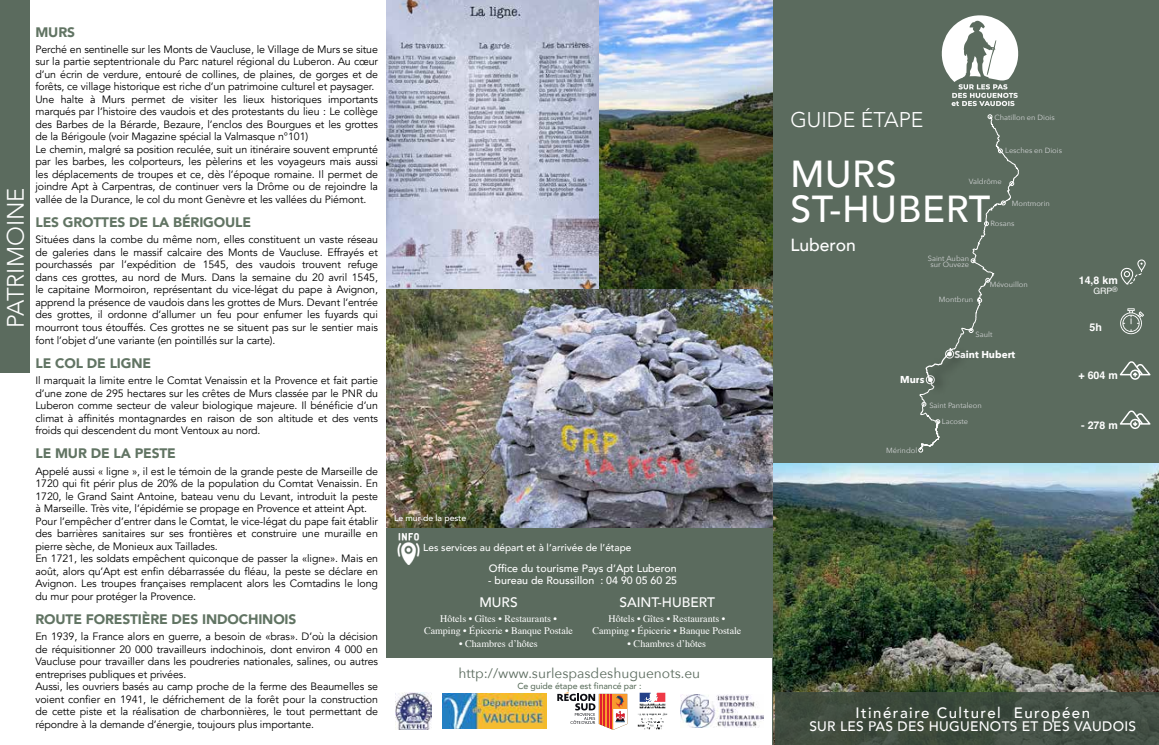
<style>
.page{position:relative;width:1159px;height:745px;background:#fff}
.page>*{position:absolute;margin:0;border:0;box-sizing:border-box;transform-origin:0 0}
.t1{font:500 37.5px/35px "Avenir";letter-spacing:.02em;color:#fff}
.t2{font:300 23.75px "Avenir";color:#fff}
.t3{font:300 21.25px "Avenir";color:#fff}
.t4{font:500 17.5px "Avenir";color:#fff}
.t5{font:500 15px "Avenir";letter-spacing:.1em;color:#fff}
.t6{font:900 13.75px "Avenir";letter-spacing:-.01em;color:#617463}
.t7{font:500 13.75px "Avenir";letter-spacing:.02em;color:#fff}
.t8{font:13.75px "Avenir Next";color:#5b6b5e}
.t9{font:500 13.75px "Avenir";color:#fff}
.t10{font:10.62px/12.5px "Avenir";letter-spacing:-.01em;color:#000}
.t11{font:500 10.62px "Avenir";color:#fff}
.t12{font:700 10.62px "Helvetica";color:#fff}
.t13{font:10px/12.5px "Times";color:#fff;text-align:center}
.t14{font:500 10px "Avenir";color:#fff}
.t15{font:700 10px "Avenir Next";color:#fff}
.t16{font:500 8.75px "Avenir";letter-spacing:-.01em;color:#617463}
.t17{font:500 8.75px "Avenir";letter-spacing:-.01em;color:#fff}
.t18{font:8.75px "Helvetica";color:#fff}
.t19{font:7.5px/6.2px "Avenir Next";color:#d1d3d4;text-align:center}
</style>
<div class="page">
<div style="left:772px;top:0;width:387px;height:744px;background:#5b6b5e"></div>
<svg style="left:1120px;top:259px;width:25px;height:25px"></svg>
<svg style="left:1120px;top:308px;width:24px;height:26px"></svg>
<img style="left:564px;top:334px;width:595px;height:410px">
<svg style="left:941px;top:15px;width:77px;height:91px"></svg>
<div style="left:386px;top:527px;width:386px;height:130px;background:#5b6b5e"></div>
<div style="left:0;top:0;width:30px;height:372px;background:#5b6b5e"></div>
<img style="left:397px;top:533px;width:23px;height:30px">
<svg style="left:918px;top:115px;width:101px;height:337px"></svg>
<img style="left:680px;top:693px;width:83px;height:34px">
<svg style="left:557px;top:691px;width:70px;height:38px"></svg>
<img style="left:636px;top:690px;width:33px;height:40px">
<img style="left:442px;top:693px;width:104px;height:35px">
<img style="left:395px;top:692px;width:36px;height:36px">
<div style="left:775px;top:692px;width:384px;height:52px;background:linear-gradient(to right,#3c493a,#445146)"></div>
<img style="left:386px;top:0;width:386px;height:527px">
<h2 class="t2" style="left:2px;top:327px;width:142px;rotate:-90deg">PATRIMOINE</h2>
<p class="t6" style="left:35px;top:20px;width:41px">MURS</p>
<p class="t10" style="left:35px;top:43px;width:344px">Perché en sentinelle sur les Monts de Vaucluse, le Village de Murs se situe sur la partie septentrionale du Parc naturel régional du Luberon. Au cœur d’un écrin de verdure, entouré de collines, de plaines, de gorges et de forêts, ce village historique est riche d’un patrimoine culturel et paysager.<br>Une halte à Murs permet de visiter les lieux historiques importants marqués par l’histoire des vaudois et des protestants du lieu : Le collège des Barbes de la Bérarde, Bezaure, l’enclos des Bourgues et les grottes de la Bérigoule (voir Magazine spécial la Valmasque n°101)<br>Le chemin, malgré sa position reculée, suit un itinéraire souvent emprunté par les barbes, les colporteurs, les pèlerins et les voyageurs mais aussi les déplacements de troupes et ce, dès l’époque romaine. Il permet de joindre Apt à Carpentras, de continuer vers la Drôme ou de rejoindre la vallée de la Durance, le col du mont Genèvre et les vallées du Piémont.</p>
<p class="t6" style="left:35px;top:211px;width:217px">LES GROTTES DE LA BÉRIGOULE</p>
<p class="t10" style="left:35px;top:233px;width:344px;text-align:justify">Situées dans la combe du même nom, elles constituent un vaste réseau de galeries dans le massif calcaire des Monts de Vaucluse. Effrayés et pourchassés par l’expédition de 1545, des vaudois trouvent refuge dans ces grottes, au nord de Murs. Dans la semaine du 20 avril 1545, le capitaine Mormoiron, représentant du vice-légat du pape à Avignon, apprend la présence de vaudois dans les grottes de Murs. Devant l’entrée des grottes, il ordonne d’allumer un feu pour enfumer les fuyards qui mourront tous étouffés. Ces grottes ne se situent pas sur le sentier mais font l’objet d’une variante (en pointillés sur la carte).</p>
<p class="t6" style="left:35px;top:351px;width:117px">LE COL DE LIGNE</p>
<p class="t10" style="left:35px;top:374px;width:344px;text-align:justify">Il marquait la limite entre le Comtat Venaissin et la Provence et fait partie d’une zone de 295 hectares sur les crêtes de Murs classée par le PNR du Luberon comme secteur de valeur biologique majeure. Il bénéficie d’un climat à affinités montagnardes en raison de son altitude et des vents froids qui descendent du mont Ventoux au nord.</p>
<p class="t6" style="left:35px;top:441px;width:142px">LE MUR DE LA PESTE</p>
<p class="t10" style="left:35px;top:464px;width:344px">Appelé aussi « ligne », il est le témoin de la grande peste de Marseille de 1720 qui fit périr plus de 20% de la population du Comtat Venaissin. En 1720, le Grand Saint Antoine, bateau venu du Levant, introduit la peste à Marseille. Très vite, l’épidémie se propage en Provence et atteint Apt.<br>Pour l’empêcher d’entrer dans le Comtat, le vice-légat du pape fait établir des barrières sanitaires sur ses frontières et construire une muraille en pierre sèche, de Monieux aux Taillades.<br>En 1721, les soldats empêchent quiconque de passer la «ligne». Mais en août, alors qu’Apt est enfin débarrassée du fléau, la peste se déclare en Avignon. Les troupes françaises remplacent alors les Comtadins le long du mur pour protéger la Provence.</p>
<p class="t6" style="left:35px;top:607px;width:262px">ROUTE FORESTIÈRE DES INDOCHINOIS</p>
<p class="t10" style="left:35px;top:630px;width:344px">En 1939, la France alors en guerre, a besoin de «bras». D’où la décision de réquisitionner 20 000 travailleurs indochinois, dont environ 4 000 en Vaucluse pour travailler dans les poudreries nationales, salines, ou autres entreprises publiques et privées.<br>Aussi, les ouvriers basés au camp proche de la ferme des Beaumelles se voient confier en 1941, le défrichement de la forêt pour la construction de cette piste et la réalisation de charbonnières, le tout permettant de répondre à la demande d’énergie, toujours plus importante.</p>
<p class="t17" style="left:394px;top:510px;width:74px">Le mur de la peste</p>
<p class="t14" style="left:423px;top:539px;width:210px">Les services au départ et à l’arrivée de l’étape</p>
<p class="t11" style="left:489px;top:559px;width:189px">Office du tourisme Pays d’Apt Luberon</p>
<p class="t11" style="left:488px;top:570px;width:190px">- bureau de Roussillon : 04 90 05 60 25</p>
<p class="t7" style="left:479px;top:590px;width:40px">MURS</p>
<p class="t9" style="left:619px;top:590px;width:97px">SAINT-HUBERT</p>
<p class="t13" style="left:424px;top:611px;width:150px">Hôtels • Gîtes • Restaurants •<br>Camping • Épicerie • Banque Postale</p>
<p class="t13" style="left:459px;top:636px;width:80px">• Chambres d’hôtes</p>
<p class="t13" style="left:592px;top:611px;width:150px">Hôtels • Gîtes • Restaurants •<br>Camping • Épicerie • Banque Postale</p>
<p class="t13" style="left:627px;top:636px;width:80px">• Chambres d’hôtes</p>
<p class="t8" style="left:458px;top:661px;width:243px">http://www.surlespasdeshuguenots.eu</p>
<p class="t16" style="left:517px;top:677px;width:126px">Ce guide étape est financé par :</p>
<h3 class="t3" style="left:790px;top:107px;width:135px">GUIDE ÉTAPE</h3>
<p class="t19" style="left:994px;top:114px;width:62px">Chatillon en Diois</p>
<p class="t19" style="left:1005px;top:147px;width:58px">Lesches en Diois</p>
<h1 class="t1" style="left:790px;top:155px;width:201px">MURS<br>ST-HUBERT</h1>
<h3 class="t4" style="left:790px;top:230px;width:67px">Luberon</h3>
<p class="t19" style="left:968px;top:177px;width:35px">Valdrôme</p>
<p class="t19" style="left:1012px;top:200px;width:40px">Montmorin</p>
<p class="t19" style="left:990px;top:219px;width:26px">Rosans</p>
<p class="t19" style="left:928px;top:254px;width:43px">Saint Auban sur Ouveze</p>
<p class="t19" style="left:939px;top:296px;width:36px">Montbrun</p>
<p class="t19" style="left:989px;top:281px;width:40px">Mévouillon</p>
<p class="t19" style="left:975px;top:331px;width:18px">Sault</p>
<p class="t15" style="left:900px;top:370px;width:26px">Murs</p>
<p class="t15" style="left:954px;top:345px;width:62px">Saint Hubert</p>
<p class="t19" style="left:929px;top:401px;width:54px">Saint Pantaleon</p>
<p class="t19" style="left:886px;top:447px;width:33px">Mérindol</p>
<p class="t19" style="left:942px;top:417px;width:28px">Lacoste</p>
<p class="t12" style="left:1079px;top:273px;width:40px">14,8 km</p>
<p class="t18" style="left:1093px;top:284px;width:26px">GRP<sup>®</sup></p>
<p class="t12" style="left:1089px;top:320px;width:14px">5h</p>
<p class="t12" style="left:1078px;top:368px;width:41px">+ 604 m</p>
<p class="t12" style="left:1081px;top:418px;width:38px">- 278 m</p>
<h3 class="t5" style="left:855px;top:698px;width:236px">Itinéraire Culturel Européen</h3>
<p class="t7" style="left:809px;top:714px;width:328px">SUR LES PAS DES HUGUENOTS ET DES VAUDOIS</p>
</div>
